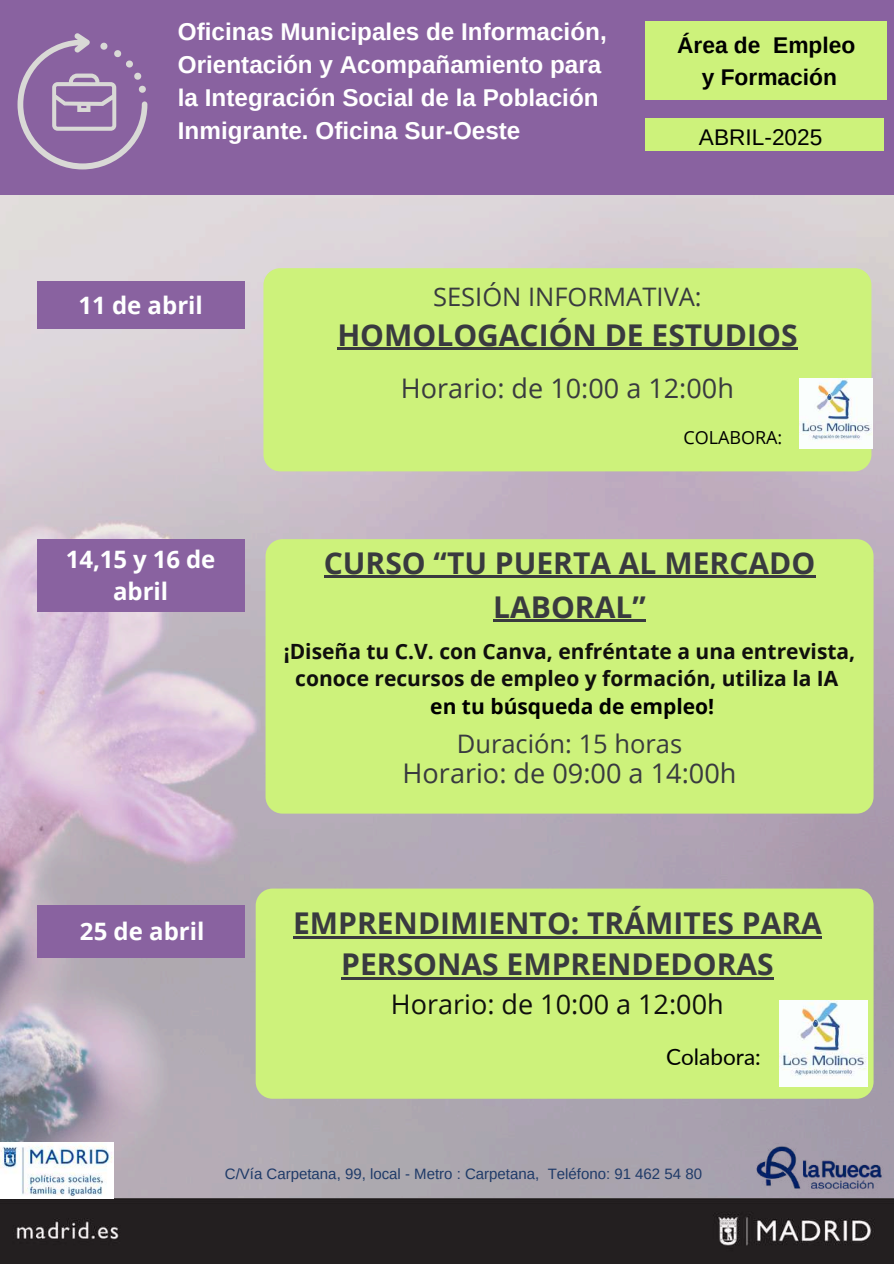
<style>
.page{position:relative;width:894px;height:1264px;background:#fff}
.page>*{position:absolute;margin:0;border:0;box-sizing:border-box;transform-origin:0 0}
.t1{font:700 30px/44px "Open Sans";color:#393a3f;text-align:center}
.t2{font:27px "Open Sans";color:#393a3f}
.t3{font:27px "Open Sans";color:#100f0d}
.t4{font:25.5px "Open Sans";color:#393a3f}
.t5{font:700 24.3px/33px "Arimo";color:#fff}
.t6{font:700 24px/32.7px "Open Sans";color:#feffff;text-align:center}
.t7{font:700 22.8px/31.5px "Arimo";color:#000;text-align:center}
.t8{font:22.65px "Arimo";color:#000}
.t9{font:22.5px "Lato";color:#000}
.t10{font:700 21px/27.5px "Open Sans";color:#100f0d;text-align:center}
.t11{font:700 21px "Open Sans";color:#000}
.t12{font:18px "Open Sans";color:#000}
.t13{font:15px "Arimo";color:#1f3a68}
</style>
<div class="page">
<img style="left:0;top:194px;width:893px;height:1069px">
<div style="left:0;top:1198px;width:892px;height:65px;background:#231f20"></div>
<img style="left:0;top:1142px;width:114px;height:56px">
<div style="left:0;top:0;width:893px;height:194px;background:#8962a0"></div>
<div style="left:645px;top:21px;width:241px;height:79px;background:#cdf27b"></div>
<div style="left:645px;top:118px;width:239px;height:33px;background:#cdf27b"></div>
<svg style="left:18px;top:33px;width:129px;height:136px"></svg>
<div style="left:37px;top:539px;width:207px;height:72px;background:#8962a0"></div>
<div style="left:265px;top:539px;width:608px;height:274px;background:#cdf27b;border-radius:17px"></div>
<hr style="left:324px;top:575px;width:491px;height:3px;background:#393a3f">
<hr style="left:493px;top:619px;width:152px;height:3px;background:#393a3f">
<div style="left:37px;top:282px;width:207px;height:47px;background:#8962a0"></div>
<div style="left:263px;top:268px;width:608px;height:203px;background:#cdf27b;border-radius:17px"></div>
<hr style="left:337px;top:347px;width:460px;height:3px;background:#393a3f">
<img style="left:799px;top:378px;width:72px;height:70px">
<img style="left:744px;top:1130px;width:148px;height:74px">
<div style="left:37px;top:905px;width:207px;height:53px;background:#8962a0"></div>
<div style="left:255px;top:888px;width:618px;height:210px;background:#cdf27b;border-radius:17px"></div>
<img style="left:779px;top:1000px;width:88px;height:86px">
<hr style="left:293px;top:936px;width:528px;height:2px;background:#393a3f">
<hr style="left:341px;top:977px;width:432px;height:2px;background:#393a3f">
<p class="t5" style="left:178px;top:15px;width:430px">Oficinas Municipales de Información, Orientación y Acompañamiento para la Integración Social de la Población Inmigrante. Oficina Sur-Oeste</p>
<p class="t7" style="left:677px;top:30px;width:180px">Área de Empleo y Formación</p>
<p class="t8" style="left:698px;top:124px;width:125px">ABRIL-2025</p>
<p class="t6" style="left:78px;top:288px;width:126px">11 de abril</p>
<p class="t4" style="left:433px;top:279px;width:270px">SESIÓN INFORMATIVA:</p>
<p class="t1" style="left:337px;top:312px;width:461px">HOMOLOGACIÓN DE ESTUDIOS</p>
<p class="t2" style="left:401px;top:369px;width:334px">Horario: de 10:00 a 12:00h</p>
<p class="t12" style="left:683px;top:424px;width:100px">COLABORA:</p>
<p class="t6" style="left:66px;top:542px;width:151px">14,15 y 16 de abril</p>
<p class="t1" style="left:324px;top:540px;width:493px">CURSO “TU PUERTA AL MERCADO<br>LABORAL”</p>
<p class="t10" style="left:283px;top:636px;width:573px">¡Diseña tu C.V. con Canva, enfréntate a una entrevista, conoce recursos de empleo y formación, utiliza la IA</p>
<p class="t11" style="left:430px;top:691px;width:285px">en tu búsqueda de empleo!</p>
<p class="t4" style="left:456px;top:726px;width:227px">Duración: 15 horas</p>
<p class="t2" style="left:402px;top:754px;width:335px">Horario: de 09:00 a 14:00h</p>
<p class="t6" style="left:80px;top:914px;width:126px">25 de abril</p>
<p class="t1" style="left:293px;top:901px;width:530px;line-height:41.7px">EMPRENDIMIENTO: TRÁMITES PARA<br>PERSONAS EMPRENDEDORAS</p>
<p class="t3" style="left:391px;top:984px;width:334px">Horario: de 10:00 a 12:00h</p>
<p class="t9" style="left:666px;top:1042px;width:96px">Colabora:</p>
<p class="t13" style="left:225px;top:1165px;width:478px">C/Vía Carpetana, 99, local - Metro : Carpetana, Teléfono: 91 462 54 80</p>
</div>
